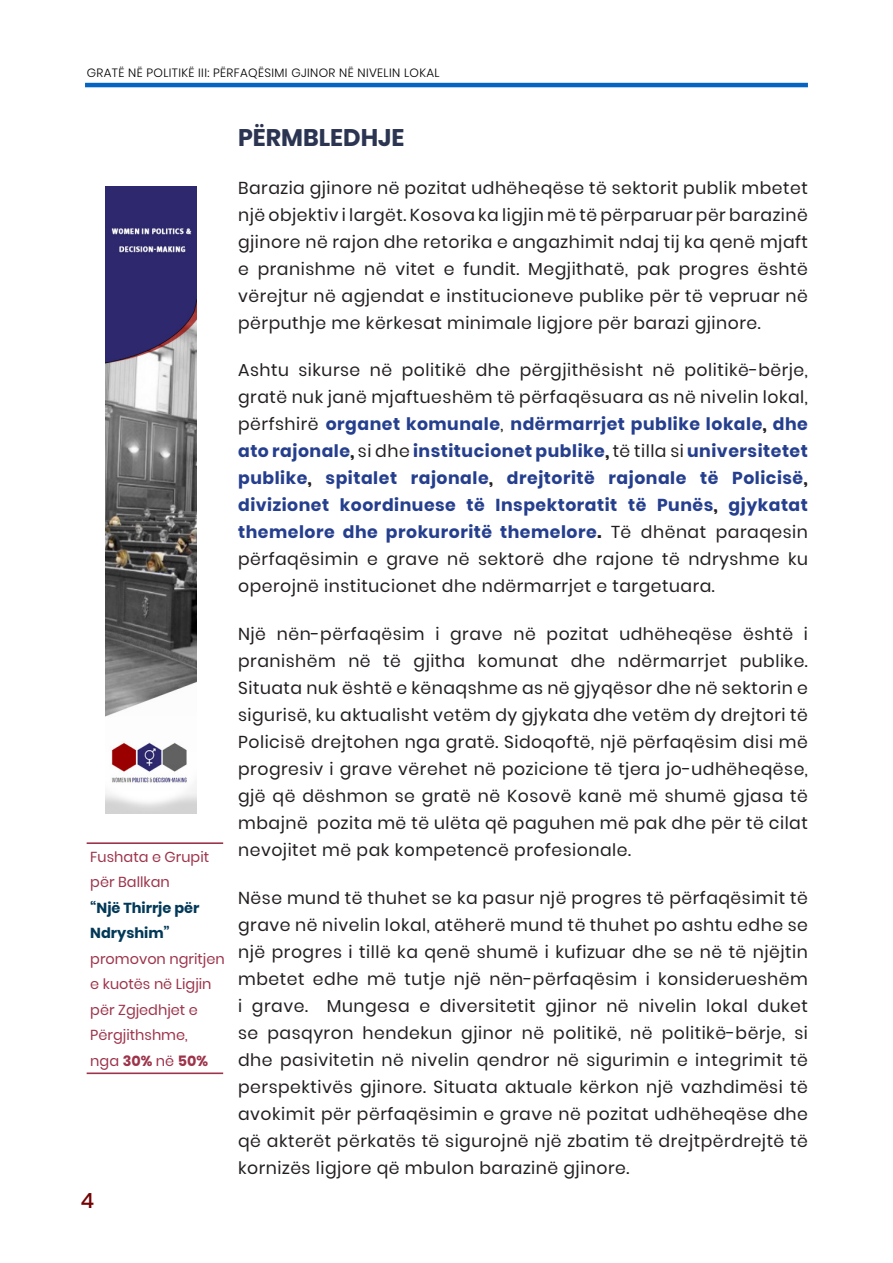
<style>
.page{position:relative;width:893px;height:1263px;background:#fff}
.page>*{position:absolute;margin:0;border:0;box-sizing:border-box;transform-origin:0 0}
.Heading_1{font:700 24px "Poppins";color:#2b3552}
.t1{font:500 21px "Poppins";color:#740304}
.t2{font:17.25px/27px "Poppins";letter-spacing:.03em;color:#231f20;text-align:justify}
.t3{font:14.4px/25.5px "Poppins";color:#9d344b}
.t4{font:300 12px "Poppins";letter-spacing:.03em;color:#000}
.s1{font-weight:700;color:#023958}
.s2{font-weight:700}
.s3{font-weight:700;color:#253f8e}
</style>
<div class="page">
<hr style="left:85px;top:83px;width:723px;height:4px;background:#0563c1">
<img style="left:105px;top:187px;width:91px;height:626px">
<hr style="left:87px;top:842px;width:136px;height:2px;background:#9d344b">
<hr style="left:87px;top:1072px;width:136px;height:2px;background:#9d344b">
<p class="t4" style="left:87px;top:65px;width:354px">GRATË NË POLITIKË III: PËRFAQËSIMI GJINOR NË NIVELIN LOKAL</p>
<p class="t3" style="left:90px;top:844px;width:136px">Fushata e Grupit për Ballkan<br><span class="s1">“Një Thirrje për<br>Ndryshim” </span>promovon ngritjen e kuotës në Ligjin për Zgjedhjet e<br>Përgjithshme,<br>nga <span class="s2">30%</span> në <span class="s2">50%</span></p>
<p class="t1" style="left:81px;top:1188px;width:15px">4</p>
<p class="Heading_1" style="left:238px;top:124px;width:168px">PËRMBLEDHJE</p>
<p class="t2" style="left:238px;top:174px;width:571px">Barazia gjinore në pozitat udhëheqëse të sektorit publik mbetet një objektiv i largët. Kosova ka ligjin më të përparuar për barazinë gjinore në rajon dhe retorika e angazhimit ndaj tij ka qenë mjaft e pranishme në vitet e fundit. Megjithatë, pak progres është vërejtur në agjendat e institucioneve publike për të vepruar në përputhje me kërkesat minimale ligjore për barazi gjinore.</p>
<p class="t2" style="left:238px;top:357px;width:571px">Ashtu sikurse në politikë dhe përgjithësisht në politikë-bërje, gratë nuk janë mjaftueshëm të përfaqësuara as në nivelin lokal, përfshirë <span class="s3">organet komunale</span>, <span class="s3">ndërmarrjet publike lokale</span><span class="s2">,</span> <span class="s3">dhe ato rajonale</span><span class="s2">,</span> si dhe <span class="s3">institucionet publike</span><span class="s2">,</span> të tilla si <span class="s3">universitetet publike</span><span class="s2">,</span> <span class="s3">spitalet rajonale</span><span class="s2">,</span> <span class="s3">drejtoritë rajonale të Policisë</span><span class="s2">, </span><span class="s3">divizionet koordinuese të Inspektoratit të Punës</span><span class="s2">,</span> <span class="s3">gjykatat themelore dhe prokuroritë themelore</span><span class="s2">.</span> Të dhënat paraqesin përfaqësimin e grave në sektorë dhe rajone të ndryshme ku operojnë institucionet dhe ndërmarrjet e targetuara.</p>
<p class="t2" style="left:238px;top:620px;width:571px">Një nën-përfaqësim i grave në pozitat udhëheqëse është i pranishëm në të gjitha komunat dhe ndërmarrjet publike.<br>Situata nuk është e kënaqshme as në gjyqësor dhe në sektorin e sigurisë, ku aktualisht vetëm dy gjykata dhe vetëm dy drejtori të Policisë drejtohen nga gratë. Sidoqoftë, një përfaqësim disi më progresiv i grave vërehet në pozicione të tjera jo-udhëheqëse, gjë që dëshmon se gratë në Kosovë kanë më shumë gjasa të mbajnë pozita më të ulëta që paguhen më pak dhe për të cilat nevojitet më pak kompetencë profesionale.</p>
<p class="t2" style="left:238px;top:884px;width:571px">Nëse mund të thuhet se ka pasur një progres të përfaqësimit të grave në nivelin lokal, atëherë mund të thuhet po ashtu edhe se një progres i tillë ka qenë shumë i kufizuar dhe se në të njëjtin mbetet edhe më tutje një nën-përfaqësim i konsiderueshëm i grave. Mungesa e diversitetit gjinor në nivelin lokal duket se pasqyron hendekun gjinor në politikë, në politikë-bërje, si dhe pasivitetin në nivelin qendror në sigurimin e integrimit të perspektivës gjinore. Situata aktuale kërkon një vazhdimësi të avokimit për përfaqësimin e grave në pozitat udhëheqëse dhe që akterët përkatës të sigurojnë një zbatim të drejtpërdrejtë të kornizës ligjore që mbulon barazinë gjinore.</p>
</div>
